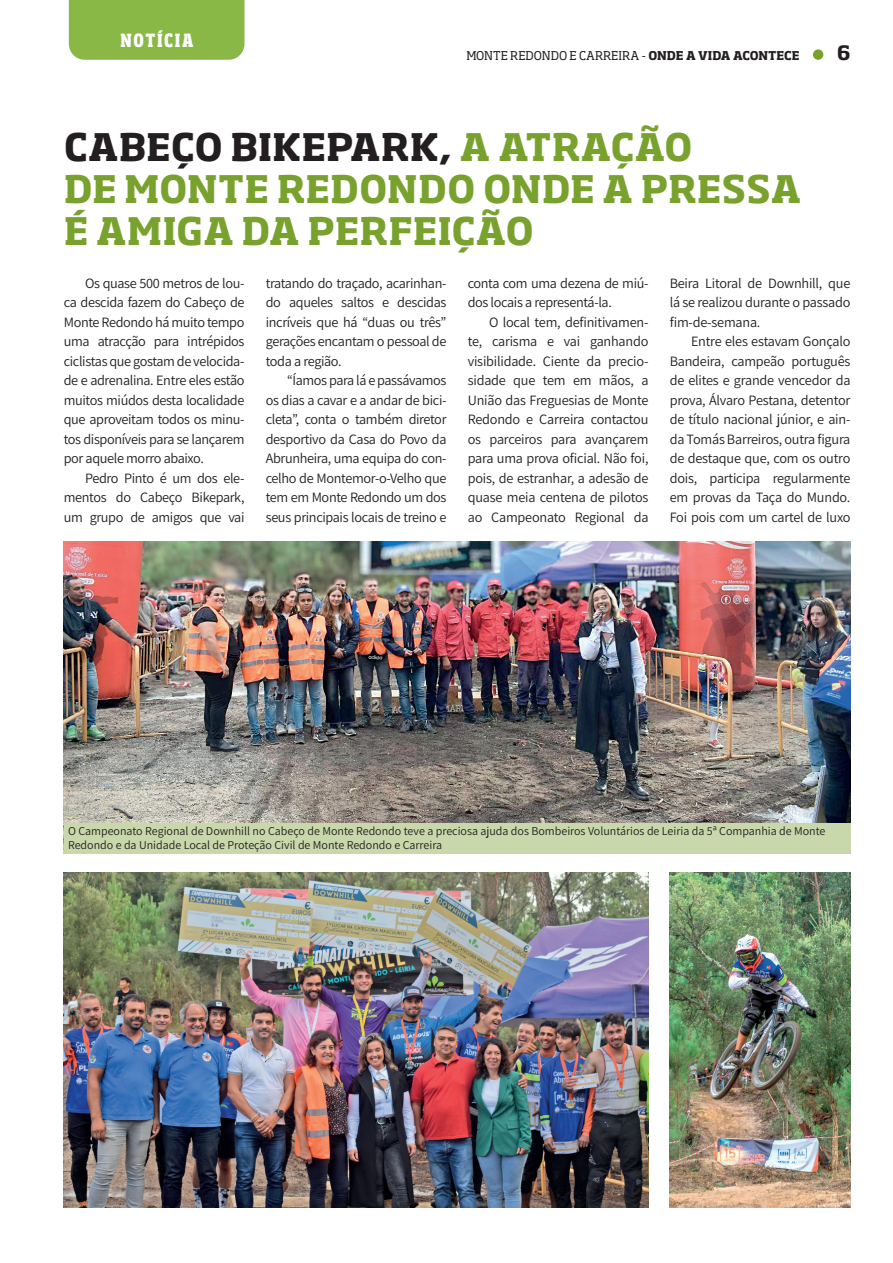
<style>
.page{position:relative;width:893px;height:1263px;background:#fff}
.page>*{position:absolute;margin:0;border:0;box-sizing:border-box;transform-origin:0 0}
.t1{font:700 37.5px/42px "Soho Pro";letter-spacing:.015em;color:#78a22d}
.t2{font:700 19.5px "Soho Pro";color:#231f20}
.t3{font:800 condensed 18px "Soho Pro";letter-spacing:.095em;color:#fff;scale:.96 1}
.t4{font:14.25px/19.5px "Assistant";letter-spacing:-.025em;color:#231f20;text-align:justify}
.t5{font:12px/14.4px "Assistant";color:#231f20}
.t6{font:12px "Soho Pro";color:#231f20}
.s1{font-weight:700}
.s2{color:#231f20}
</style>
<div class="page">
<div style="left:69px;top:0;width:175px;height:60px;background:#89b847"></div>
<div style="left:813px;top:49px;width:10px;height:11px;background:#78a22d;border-radius:50%"></div>
<img style="left:64px;top:873px;width:584px;height:335px">
<img style="left:670px;top:873px;width:180px;height:335px">
<img style="left:64px;top:541px;width:786px;height:282px">
<div style="left:64px;top:823px;width:786px;height:31px;background:#c9d8ab"></div>
<p class="t3" style="left:120px;top:28px;width:78px">NOTÍCIA</p>
<p class="t6" style="left:466px;top:47px;width:335px">MONTE REDONDO E CARREIRA - <span class="s1">ONDE A VIDA ACONTECE</span></p>
<h2 class="t2" style="left:837px;top:39px;width:15px">6</h2>
<h1 class="t1" style="left:64px;top:124px;width:739px"><span class="s2">CABEÇO BIKEPARK,</span> A ATRAÇÃO<br>DE MONTE REDONDO ONDE A PRESSA<br>É AMIGA DA PERFEIÇÃO</h1>
<p class="t4" style="left:64px;top:273px;width:182px;text-indent:21px">Os quase 500 metros de lou&shy;ca descida fazem do Cabeço de Monte Redondo há muito tempo uma atracção para intrépidos ciclistas que gostam de velocida&shy;de e adrenalina. Entre eles estão muitos miúdos desta localidade que aproveitam todos os minu&shy;tos disponíveis para se lançarem por aquele morro abaixo.</p>
<p class="t4" style="left:64px;top:468px;width:182px;text-indent:21px">Pedro Pinto é um dos ele&shy;mentos do Cabeço Bikepark, um grupo de amigos que vai</p>
<p class="t4" style="left:468px;top:272px;width:182px">conta com uma dezena de miú&shy;dos locais a representá-la.</p>
<p class="t4" style="left:468px;top:311px;width:182px;text-indent:21px">O local tem, definitivamen&shy;te, carisma e vai ganhando visibilidade. Ciente da precio&shy;sidade que tem em mãos, a União das Freguesias de Monte Redondo e Carreira contactou os parceiros para avançarem para uma prova oficial. Não foi, pois, de estranhar, a adesão de quase meia centena de pilotos ao Campeonato Regional da</p>
<p class="t4" style="left:670px;top:272px;width:182px">Beira Litoral de Downhill, que lá se realizou durante o passado fim-de-semana.</p>
<p class="t4" style="left:670px;top:331px;width:182px;text-indent:21px">Entre eles estavam Gonçalo Bandeira, campeão português de elites e grande vencedor da prova, Álvaro Pestana, detentor de título nacional júnior, e ain&shy;da Tomás Barreiros, outra figura de destaque que, com os outro dois, participa regularmente em provas da Taça do Mundo.<br>Foi pois com um cartel de luxo</p>
<p class="t4" style="left:266px;top:272px;width:182px">tratando do traçado, acarinhan&shy;do aqueles saltos e descidas incríveis que há “duas ou três” gerações encantam o pessoal de toda a região.</p>
<p class="t4" style="left:266px;top:370px;width:182px;text-indent:21px">“Íamos para lá e passávamos os dias a cavar e a andar de bici&shy;cleta”, conta o também diretor desportivo da Casa do Povo da Abrunheira, uma equipa do con&shy;celho de Montemor-o-Velho que tem em Monte Redondo um dos seus principais locais de treino e</p>
<p class="t5" style="left:68px;top:823px;width:759px">O Campeonato Regional de Downhill no Cabeço de Monte Redondo teve a preciosa ajuda dos Bombeiros Voluntários de Leiria da 5ª Companhia de Monte<br>Redondo e da Unidade Local de Proteção Civil de Monte Redondo e Carreira</p>
</div>
